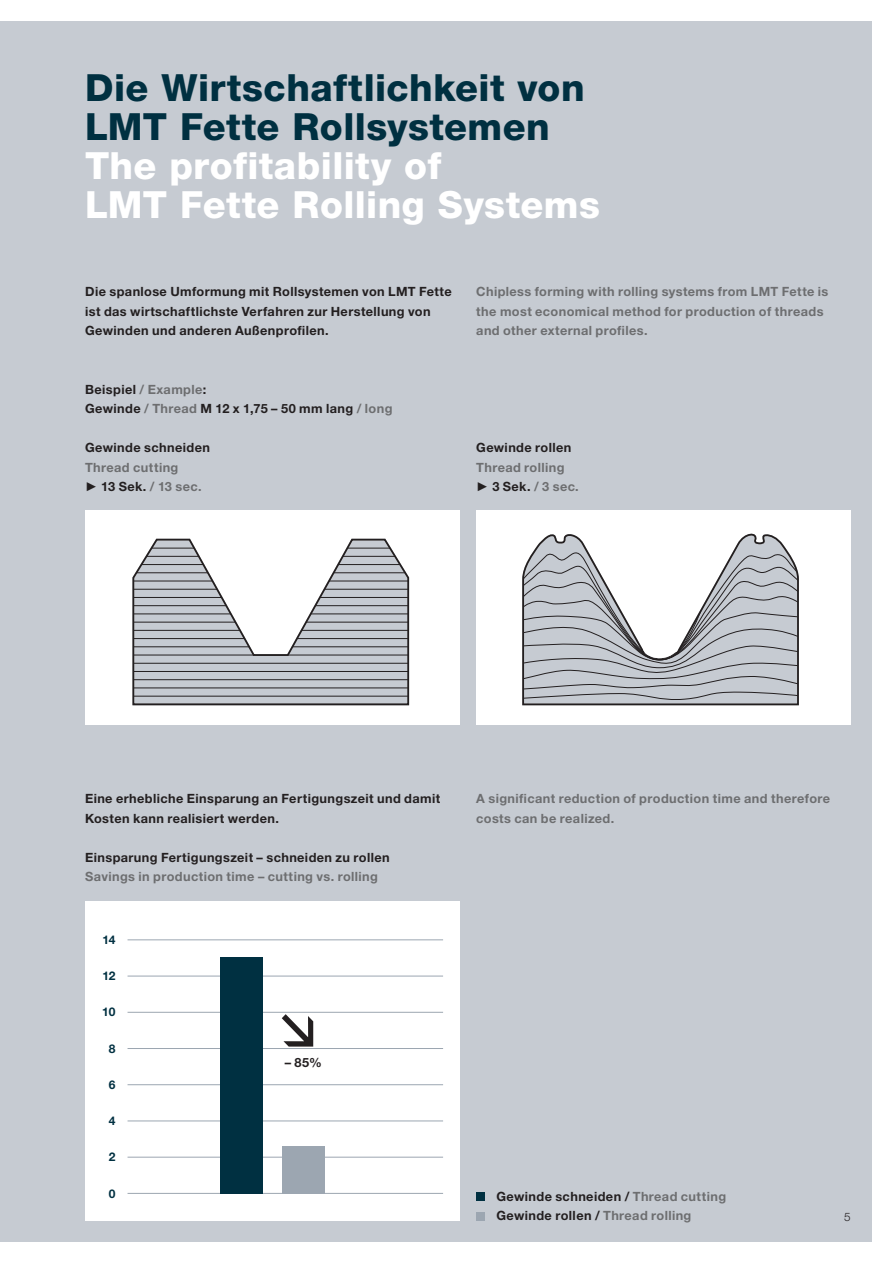
<style>
.page{position:relative;width:893px;height:1263px;background:#fff}
.page>*{position:absolute;margin:0;border:0;box-sizing:border-box;transform-origin:0 0}
.t1{font:800 37.5px/39px "Helvetica Neue LT Pro";letter-spacing:.015em;color:#003041}
.t2{font:800 37.5px/39px "Helvetica Neue LT Pro";letter-spacing:.01em;color:#fff}
.t3{font:700 12.75px/19.5px "Helvetica Neue LT Pro";letter-spacing:.03em;color:#231f20}
.t4{font:700 12.75px/19.5px "Helvetica Neue LT Pro";letter-spacing:.03em;color:#6d6e70}
.t5{font:700 12px "Helvetica Neue LT Pro";color:#003041}
.t6{font:300 11.7px "Helvetica Neue LT Pro";color:#231f20}
.s1{color:#6d6e70}
.s2{color:#231f20}
</style>
<div class="page">
<div style="left:0;top:21px;width:872px;height:1221px;background:#c6cbd2"></div>
<div style="left:85px;top:510px;width:374px;height:215px;background:#fff"></div>
<svg style="left:132px;top:538px;width:278px;height:168px"></svg>
<div style="left:476px;top:510px;width:374px;height:215px;background:#fff"></div>
<svg style="left:522px;top:533px;width:277px;height:173px"></svg>
<svg style="left:523px;top:548px;width:275px;height:153px"></svg>
<div style="left:476px;top:1192px;width:9px;height:9px;background:#003041"></div>
<div style="left:476px;top:1212px;width:9px;height:8px;background:#9ca6b1"></div>
<div style="left:85px;top:900px;width:374px;height:320px;background:#fff"></div>
<hr style="left:128px;top:939px;width:315px;height:1px;background:#9ca6b1">
<hr style="left:128px;top:976px;width:315px;height:1px;background:#9ca6b1">
<hr style="left:128px;top:1012px;width:315px;height:1px;background:#9ca6b1">
<hr style="left:128px;top:1048px;width:315px;height:1px;background:#9ca6b1">
<hr style="left:128px;top:1084px;width:315px;height:1px;background:#9ca6b1">
<hr style="left:128px;top:1120px;width:315px;height:1px;background:#9ca6b1">
<hr style="left:128px;top:1157px;width:315px;height:1px;background:#9ca6b1">
<hr style="left:128px;top:1193px;width:315px;height:1px;background:#9ca6b1">
<svg style="left:282px;top:1014px;width:31px;height:32px"></svg>
<div style="left:220px;top:957px;width:43px;height:236px;background:#003041"></div>
<div style="left:282px;top:1146px;width:42px;height:47px;background:#9ca6b1"></div>
<h1 class="t1" style="left:85px;top:72px;width:501px">Die Wirtschaftlichkeit von<br>LMT Fette Rollsystemen</h1>
<h1 class="t2" style="left:85px;top:150px;width:517px">The profitability of<br>LMT Fette Rolling Systems</h1>
<p class="t3" style="left:85px;top:283px;width:368px">Die spanlose Umformung mit Rollsystemen von LMT Fette ist das wirtschaftlichste Verfahren zur Herstellung von<br>Gewinden und anderen Außenprofilen.</p>
<p class="t3" style="left:85px;top:380px;width:309px">Beispiel <span class="s1">/ Example</span>:<br>Gewinde <span class="s1">/ Thread</span> M 12 x 1,75 – 50 mm lang <span class="s1">/ long</span></p>
<p class="t3" style="left:85px;top:439px;width:126px">Gewinde schneiden</p>
<p class="t4" style="left:101px;top:459px;width:102px;text-indent:-16px">Thread cutting<br><span class="s2">13 Sek.</span> / 13 sec.</p>
<p class="t4" style="left:476px;top:283px;width:354px">Chipless forming with rolling systems from LMT Fette is the most economical method for production of threads and other external profiles.</p>
<p class="t3" style="left:476px;top:439px;width:97px">Gewinde rollen</p>
<p class="t4" style="left:492px;top:458px;width:88px;text-indent:-16px">Thread rolling<br><span class="s2">3 Sek.</span> / 3 sec.</p>
<p class="t3" style="left:85px;top:790px;width:357px">Eine erhebliche Einsparung an Fertigungszeit und damit<br>Kosten kann realisiert werden.</p>
<p class="t3" style="left:85px;top:848px;width:306px">Einsparung Fertigungszeit – schneiden zu rollen</p>
<p class="t4" style="left:85px;top:868px;width:294px">Savings in production time – cutting vs. rolling</p>
<p class="t5" style="left:103px;top:935px;width:15px">14</p>
<p class="t5" style="left:102px;top:971px;width:15px">12</p>
<p class="t5" style="left:102px;top:1008px;width:15px">10</p>
<p class="t5" style="left:109px;top:1044px;width:8px">8</p>
<p class="t5" style="left:109px;top:1080px;width:8px">6</p>
<p class="t5" style="left:109px;top:1116px;width:8px">4</p>
<p class="t5" style="left:109px;top:1152px;width:8px">2</p>
<p class="t5" style="left:109px;top:1189px;width:8px">0</p>
<p class="t3" style="left:285px;top:1054px;width:39px">– 85%</p>
<p class="t4" style="left:476px;top:790px;width:355px">A significant reduction of production time and therefore costs can be realized.</p>
<p class="t3" style="left:496px;top:1188px;width:231px">Gewinde schneiden / <span class="s1">Thread cutting<br></span>Gewinde rollen / <span class="s1">Thread rolling</span></p>
<p class="t6" style="left:844px;top:1212px;width:8px">5</p>
</div>
